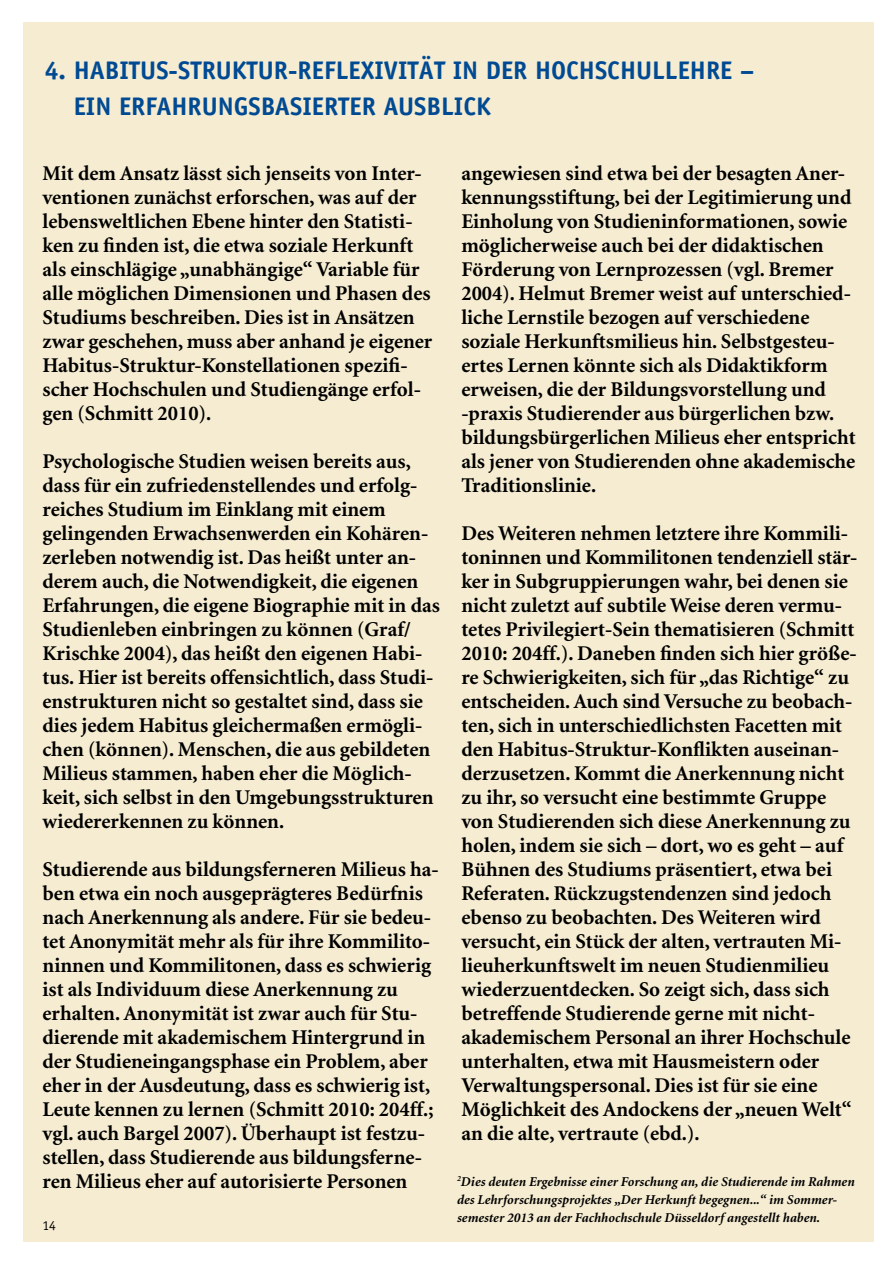
<style>
.page{position:relative;width:893px;height:1263px;background:#fff}
.page>*{position:absolute;margin:0;border:0;box-sizing:border-box;transform-origin:0 0}
.t1{font:700 25.5px "Officina Sans";color:#004a93}
.t2{font:700 21px/24px "Minion";color:#000}
.t3{font:italic 700 13.5px/18px "Minion";color:#000}
.t4{font:13.5px "Officina Sans";color:#000}
</style>
<div class="page">
<div style="left:23px;top:22px;width:851px;height:1220px;background:#f5ecd1"></div>
<p class="t1" style="left:44px;top:54px;width:342px">4. HABITUS-STRUKTUR-REFLEXIVIT</p>
<p class="t1" style="left:419px;top:54px;width:82px">ÄTIN DER</p>
<p class="t1" style="left:535px;top:54px;width:132px">HOCHSCH ULLEHRE</p>
<p class="t1" style="left:740px;top:54px;width:16px">–</p>
<p class="t1" style="left:74px;top:90px;width:13px">EIN</p>
<p class="t1" style="left:119px;top:90px;width:114px">ERFAHRUNGSB</p>
<p class="t1" style="left:275px;top:90px;width:29px">ASIERTER</p>
<p class="t1" style="left:384px;top:90px;width:44px">AUSBLI</p>
<p class="t1" style="left:463px;top:90px;width:27px">CK</p>
<p class="t2" style="left:43px;top:161px;width:391px">Mit dem Ansatz lässt sich jenseits von Inter&shy;ventionen zunächst erforschen, was auf der lebensweltlichen Ebene hinter den Statisti&shy;ken zu finden ist, die etwa soziale Herkunft als einschlägige „unabhängige“ Variable für alle möglichen Dimensionen und Phasen des Studiums beschreiben. Dies ist in Ansätzen zwar geschehen, muss aber anhand je eigener Habitus-Struktur-Konstellationen spezifi&shy;scher Hochschulen und Studiengänge erfol&shy;gen (Schmitt 2010).</p>
<p class="t2" style="left:43px;top:450px;width:399px">Psychologische Studien weisen bereits aus, dass für ein zufriedenstellendes und erfolg&shy;reiches Studium im Einklang mit einem gelingenden Erwachsenwerden ein Kohären&shy;zerleben notwendig ist. Das heißt unter an&shy;derem auch, die Notwendigkeit, die eigenen Erfahrungen, die eigene Biographie mit in das Studienleben einbringen zu können (Graf/ Krischke 2004), das heißt den eigenen Habi&shy;tus. Hier ist bereits offensichtlich, dass Studi&shy;enstrukturen nicht so gestaltet sind, dass sie dies jedem Habitus gleichermaßen ermögli&shy;chen (können). Menschen, die aus gebildeten Milieus stammen, haben eher die Möglich&shy;keit, sich selbst in den Umgebungsstrukturen wiedererkennen zu können.</p>
<p class="t2" style="left:43px;top:858px;width:398px">Studierende aus bildungsferneren Milieus ha&shy;ben etwa ein noch ausgeprägteres Bedürfnis nach Anerkennung als andere. Für sie bedeu&shy;tet Anonymität mehr als für ihre Kommilito&shy;ninnen und Kommilitonen, dass es schwierig ist als Individuum diese Anerkennung zu erhalten. Anonymität ist zwar auch für Stu&shy;dierende mit akademischem Hintergrund in der Studieneingangsphase ein Problem, aber eher in der Ausdeutung, dass es schwierig ist, Leute kennen zu lernen (Schmitt 2010: 204ff.; vgl. auch Bargel 2007). Überhaupt ist festzu&shy;stellen, dass Studierende aus bildungsferne&shy;ren Milieus eher auf autorisierte Personen</p>
<p class="t4" style="left:43px;top:1218px;width:15px">14</p>
<p class="t2" style="left:461px;top:162px;width:396px">angewiesen sind etwa bei der besagten Aner&shy;kennungsstiftung, bei der Legitimierung und Einholung von Studieninformationen, sowie möglicherweise auch bei der didaktischen Förderung von Lernprozessen (vgl. Bremer 2004). Helmut Bremer weist auf unterschied&shy;liche Lernstile bezogen auf verschiedene soziale Herkunftsmilieus hin. Selbstgesteu&shy;ertes Lernen könnte sich als Didaktikform erweisen, die der Bildungsvorstellung und -praxis Studierender aus bürgerlichen bzw. bildungsbürgerlichen Milieus eher entspricht als jener von Studierenden ohne akademische Traditionslinie.</p>
<p class="t2" style="left:461px;top:522px;width:397px">Des Weiteren nehmen letztere ihre Kommili&shy;toninnen und Kommilitonen tendenziell stär&shy;ker in Subgruppierungen wahr, bei denen sie nicht zuletzt auf subtile Weise deren vermu&shy;tetes Privilegiert-Sein thematisieren (Schmitt 2010: 204ff.). Daneben finden sich hier größe&shy;re Schwierigkeiten, sich für „das Richtige“ zu entscheiden. Auch sind Versuche zu beobach&shy;ten, sich in unterschiedlichsten Facetten mit den Habitus-Struktur-Konflikten auseinan&shy;derzusetzen. Kommt die Anerkennung nicht zu ihr, so versucht eine bestimmte Gruppe von Studierenden sich diese Anerkennung zu holen, indem sie sich – dort, wo es geht – auf Bühnen des Studiums präsentiert, etwa bei Referaten. Rückzugstendenzen sind jedoch ebenso zu beobachten. Des Weiteren wird versucht, ein Stück der alten, vertrauten Mi&shy;lieuherkunftswelt im neuen Studienmilieu wiederzuentdecken. So zeigt sich, dass sich betreffende Studierende gerne mit nicht&shy;akademischem Personal an ihrer Hochschule unterhalten, etwa mit Hausmeistern oder Verwaltungspersonal. Dies ist für sie eine Möglichkeit des Andockens der „neuen Welt“ an die alte, vertraute (ebd.).</p>
<p class="t3" style="left:457px;top:1173px;width:399px"><sup>2</sup>Dies deuten Ergebnisse einer Forschung an, die Studierende im Rahmen des Lehrforschungsprojektes „Der Herkunft begegnen...“ im Sommer&shy;semester 2013 an der Fachhochschule Düsseldorf angestellt haben.</p>
</div>
